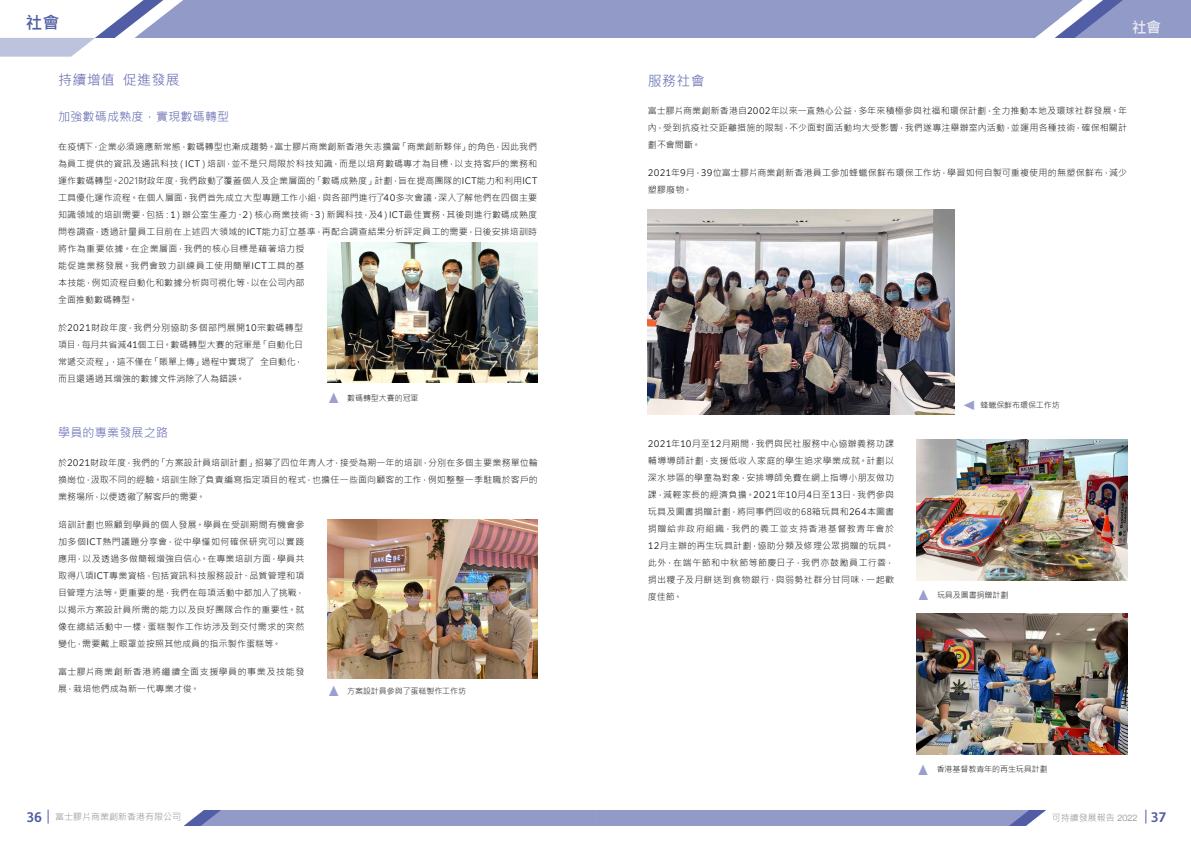
<style>
.page{position:relative;width:1191px;height:842px;background:#fff}
.page>*{position:absolute;margin:0;border:0;box-sizing:border-box;transform-origin:0 0}
.t1{font:700 17px "Microsoft Jheng Hei";color:#515ea5}
.t2{font:700 15px "Microsoft Jheng Hei";color:#fff}
.t3{font:700 15px "Arial";color:#9c9ecf;scale:.9 1}
.t4{font:14px "Microsoft Jheng Hei";letter-spacing:.02em;color:#6a71b5}
.t5{font:12px "Microsoft Jheng Hei";letter-spacing:.02em;color:#6a71b5}
.t6{font:300 9px/17px "Microsoft Jheng Hei";letter-spacing:.02em;color:#000;text-align:justify}
.t7{font:300 9px/17px "Microsoft Jheng Hei";letter-spacing:.04em;color:#000}
.t8{font:300 9px "Microsoft Jheng Hei";color:#808285}
.t9{font:300 8px "Microsoft Jheng Hei";letter-spacing:-.01em;color:#000}
.s1{font-family:"Clarimo UDPE"}
.s2{font-family:"Arial";font-weight:700;font-size:15px;color:#9c9ecf}
.s3{font-family:"Xerox Sans";font-weight:700;font-size:14px;color:#515ea5}
.s4{font-family:"Helvetica Neue"}
</style>
<div class="page">
<svg style="left:0;top:0;width:1191px;height:57px"></svg>
<div style="left:183px;top:810px;width:863px;height:16px;background:#929ac7"></div>
<svg style="left:48px;top:810px;width:1px;height:13px"></svg>
<svg style="left:1145px;top:810px;width:1px;height:13px"></svg>
<img style="left:327px;top:242px;width:211px;height:141px">
<img style="left:648px;top:210px;width:306px;height:204px">
<img style="left:917px;top:440px;width:210px;height:140px">
<img style="left:916px;top:614px;width:211px;height:140px">
<img style="left:327px;top:520px;width:211px;height:158px">
<h1 class="t1" style="left:26px;top:12px;width:36px">社會</h1>
<h2 class="t2" style="left:1131px;top:18px;width:31px">社會</h2>
<h3 class="t4" style="left:58px;top:71px;width:123px">持續增值 促進發展</h3>
<h3 class="t5" style="left:58px;top:109px;width:173px">加強數碼成熟度，實現數碼轉型</h3>
<p class="t6" style="left:58px;top:138px;width:481px;text-align:left">在疫情下，企業必須適應新常態，數碼轉型也漸成趨勢。富士膠片商業創新香港矢志擔當「商業創新夥伴」的角色，因此我們為員工提供的資訊及通訊科技（<span class="s1">ICT</span>）培訓，並不是只局限於科技知識，而是以培育數碼專才為目標，以支持客戶的業務和運作數碼轉型。2021財政年度，我們啟動了覆蓋個人及企業層面的「數碼成熟度」計劃，旨在提高團隊的<span class="s1">ICT</span>能力和利用<span class="s1">ICT</span>工具優化運作流程。在個人層面，我們首先成立大型專題工作小組，與各部門進行了<span class="s1">40</span>多次會議，深入了解他們在四個主要知識領域的培訓需要，包括：<span class="s1">1</span>）辦公室生產力、<span class="s1">2</span>）核心商業技術、<span class="s1">3</span>）新興科技，及<span class="s1">4</span>）<span class="s1">ICT</span>最佳實務，其後則進行數碼成熟度問卷調查，透過計量員工目前在上述四大領域的<span class="s1">ICT</span>能力訂立基準，再配合調查結果分析評定員工的需要，日後安排培訓時將作為重要依據。在企業層面，我們的核心目標是藉著培力授<br>能促進業務發展。我們會致力訓練員工使用簡單<span class="s1">ICT</span>工具的基<br>本技能，例如流程自動化和數據分析與可視化等，以在公司內部<br>全面推動數碼轉型。</p>
<p class="t6" style="left:58px;top:319px;width:247px">於<span class="s1">2021</span>財政年度，我們分別協助多個部門展開<span class="s1">10</span>宗數碼轉型項目，每月共省減<span class="s1">41</span>個工日。數碼轉型大賽的冠軍是「自動化日常遞交流程」，這不僅在「賬單上傳」過程中實現了 全自動化，而且還通過其增強的數據文件消除了人為錯誤。</p>
<p class="t9" style="left:327px;top:393px;width:93px"><span class="s2">▲</span> 數碼轉型大賽的冠軍</p>
<h3 class="t5" style="left:58px;top:425px;width:111px">學員的專業發展之路</h3>
<p class="t6" style="left:58px;top:454px;width:481px">於<span class="s1">2021</span>財政年度，我們的「方案設計員培訓計劃」招募了四位年青人才，接受為期一年的培訓，分別在多個主要業務單位輪換崗位，汲取不同的經驗。培訓生除了負責編寫指定項目的程式，也擔任一些面向顧客的工作，例如整整一季駐職於客戶的業務場所，以便透徹了解客戶的需要。</p>
<p class="t6" style="left:58px;top:516px;width:248px">培訓計劃也照顧到學員的個人發展。學員在受訓期間有機會參加多個<span class="s1">ICT</span>熱門議題分享會，從中學懂如何確保研究可以實踐應用，以及透過多做簡報增強自信心。在專業培訓方面，學員共取得八項<span class="s1">ICT</span>專業資格，包括資訊科技服務設計、品質管理和項目管理方法等。更重要的是，我們在每項活動中都加入了挑戰，以揭示方案設計員所需的能力以及良好團隊合作的重要性。就像在總結活動中一樣，蛋糕製作工作坊涉及到交付需求的突然變化，需要戴上眼罩並按照其他成員的指示製作蛋糕等。</p>
<p class="t7" style="left:58px;top:664px;width:248px">富士膠片商業創新香港將繼續全面支援學員的事業及技能發展，栽培他們成為新一代專業才俊。</p>
<p class="t9" style="left:327px;top:686px;width:140px"><span class="s2">▲</span> 方案設計員參與了蛋糕製作工作坊</p>
<h3 class="t4" style="left:648px;top:72px;width:58px">服務社會</h3>
<p class="t6" style="left:648px;top:102px;width:480px">富士膠片商業創新香港自<span class="s1">2002</span>年以來一直熱心公益，多年來積極參與社福和環保計劃，全力推動本地及環球社群發展。年內，受到抗疫社交距離措施的限制，不少面對面活動均大受影響，我們遂專注舉辦室內活動，並運用各種技術，確保相關計劃不會間斷。</p>
<p class="t6" style="left:648px;top:165px;width:481px"><span class="s1">2021</span>年<span class="s1">9</span>月，<span class="s1">39</span>位富士膠片商業創新香港員工參加蜂蠟保鮮布環保工作坊，學習如何自製可重複使用的無塑保鮮布，減少塑膠廢物。</p>
<p class="t6" style="left:648px;top:435px;width:248px"><span class="s1">2021</span>年<span class="s1">10</span>月至<span class="s1">12</span>月期間，我們與民社服務中心協辦義務功課輔導導師計劃，支援低收入家庭的學生追求學業成就。計劃以深水埗區的學童為對象，安排導師免費在網上指導小朋友做功課，減輕家長的經濟負擔。<span class="s1">2021</span>年<span class="s1">10</span>月<span class="s1">4</span>日至<span class="s1">13</span>日，我們參與玩具及圖書捐贈計劃，將同事們回收的68箱玩具和<span class="s1">264</span>本圖書捐贈給非政府組織，我們的義工並支持香港基督教青年會於<span class="s1">12</span>月主辦的再生玩具計劃，協助分類及修理公眾捐贈的玩具。此外，在端午節和中秋節等節慶日子，我們亦鼓勵員工行善，捐出糭子及月餅送到食物銀行，與弱勢社群分甘同味，一起歡度佳節。</p>
<h2 class="t3" style="left:959px;top:412px;width:16px;rotate:-90deg">▲</h2>
<p class="t9" style="left:980px;top:400px;width:81px">蜂蠟保鮮布環保工作坊</p>
<p class="t9" style="left:917px;top:590px;width:93px"><span class="s2">▲</span> 玩具及圖書捐贈計劃</p>
<p class="t9" style="left:916px;top:764px;width:133px"><span class="s2">▲</span> 香港基督教青年的再生玩具計劃</p>
<p class="t8" style="left:26px;top:811px;width:156px"><span class="s3">36</span> 富士膠片商業創新香港有限公司</p>
<p class="t8" style="left:1051px;top:812px;width:116px">可持續發展報告 <span class="s4">2022</span> <span class="s3">37</span></p>
</div>
